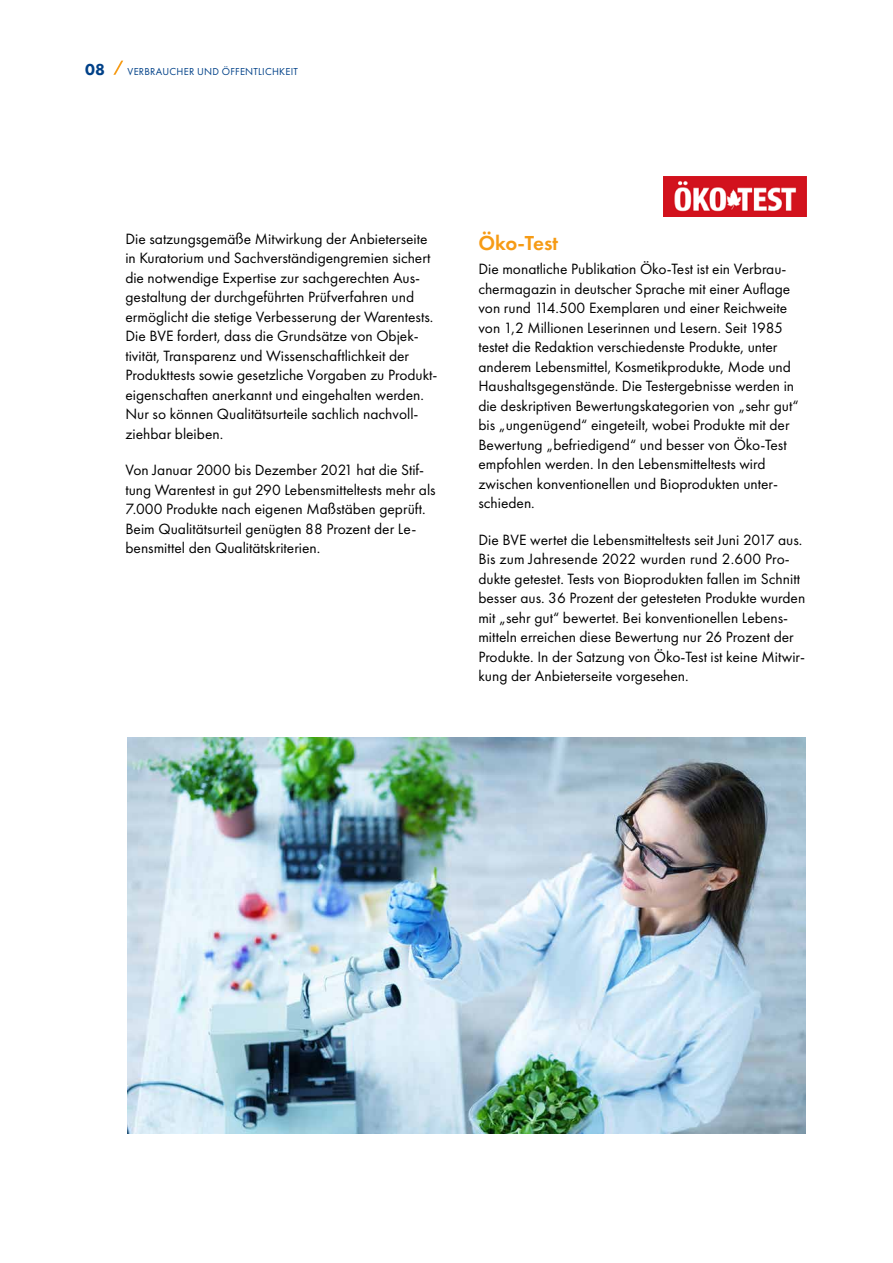
<style>
.page{position:relative;width:893px;height:1263px;background:#fff}
.page>*{position:absolute;margin:0;border:0;box-sizing:border-box;transform-origin:0 0}
.t1{font:600 21px "Futura PT";color:#f69b15}
.t2{font:800 16.5px "Futura PT";color:#004188}
.t3{font:15.45px/19.5px "Futura PT";color:#000}
.t4{font:10.5px "Futura PT";letter-spacing:.02em;color:#004188}
</style>
<div class="page">
<img style="left:128px;top:738px;width:678px;height:395px">
<img style="left:663px;top:177px;width:143px;height:40px">
<svg style="left:113px;top:61px;width:10px;height:14px"></svg>
<p class="t2" style="left:85px;top:59px;width:22px">08</p>
<p class="t4" style="left:128px;top:65px;width:172px">VERBRAUCHER UND ÖFFENTLICHKEIT</p>
<p class="t3" style="left:125px;top:229px;width:314px">Die satzungsgemäße Mitwirkung der Anbieterseite in Kuratorium und Sachverständigengremien sichert die notwendige Expertise zur sachgerechten Aus&shy;gestaltung der durchgeführten Prüfverfahren und ermöglicht die stetige Verbesserung der Warentests.<br>Die BVE fordert, dass die Grundsätze von Objek&shy;tivität, Transparenz und Wissenschaftlichkeit der Produkttests sowie gesetzliche Vorgaben zu Produkt&shy;eigenschaften anerkannt und eingehalten werden.<br>Nur so können Qualitätsurteile sachlich nachvoll&shy;ziehbar bleiben.</p>
<p class="t3" style="left:125px;top:460px;width:312px">Von Januar 2000 bis Dezember 2021 hat die Stif&shy;tung Warentest in gut 290 Lebensmitteltests mehr als 7.000 Produkte nach eigenen Maßstäben geprüft.<br>Beim Qualitätsurteil genügten 88 Prozent der Le&shy;bensmittel den Qualitätskriterien.</p>
<h1 class="t1" style="left:478px;top:230px;width:81px">Öko-Test</h1>
<p class="t3" style="left:478px;top:259px;width:322px">Die monatliche Publikation Öko-Test ist ein Verbrau&shy;chermagazin in deutscher Sprache mit einer Auflage von rund 114.500 Exemplaren und einer Reichweite von 1,2 Millionen Leserinnen und Lesern. Seit 1985 testet die Redaktion verschiedenste Produkte, unter anderem Lebensmittel, Kosmetikprodukte, Mode und Haushaltsgegenstände. Die Testergebnisse werden in die deskriptiven Bewertungskategorien von „sehr gut“ bis „ungenügend“ eingeteilt, wobei Produkte mit der Bewertung „befriedigend“ und besser von Öko-Test empfohlen werden. In den Lebensmitteltests wird zwischen konventionellen und Bioprodukten unter&shy;schieden.</p>
<p class="t3" style="left:478px;top:530px;width:328px">Die BVE wertet die Lebensmitteltests seit Juni 2017 aus.<br>Bis zum Jahresende 2022 wurden rund 2.600 Pro&shy;dukte getestet. Tests von Bioprodukten fallen im Schnitt besser aus. 36 Prozent der getesteten Produkte wurden mit „sehr gut“ bewertet. Bei konventionellen Lebens&shy;mitteln erreichen diese Bewertung nur 26 Prozent der Produkte. In der Satzung von Öko-Test ist keine Mitwir&shy;kung der Anbieterseite vorgesehen.</p>
</div>
